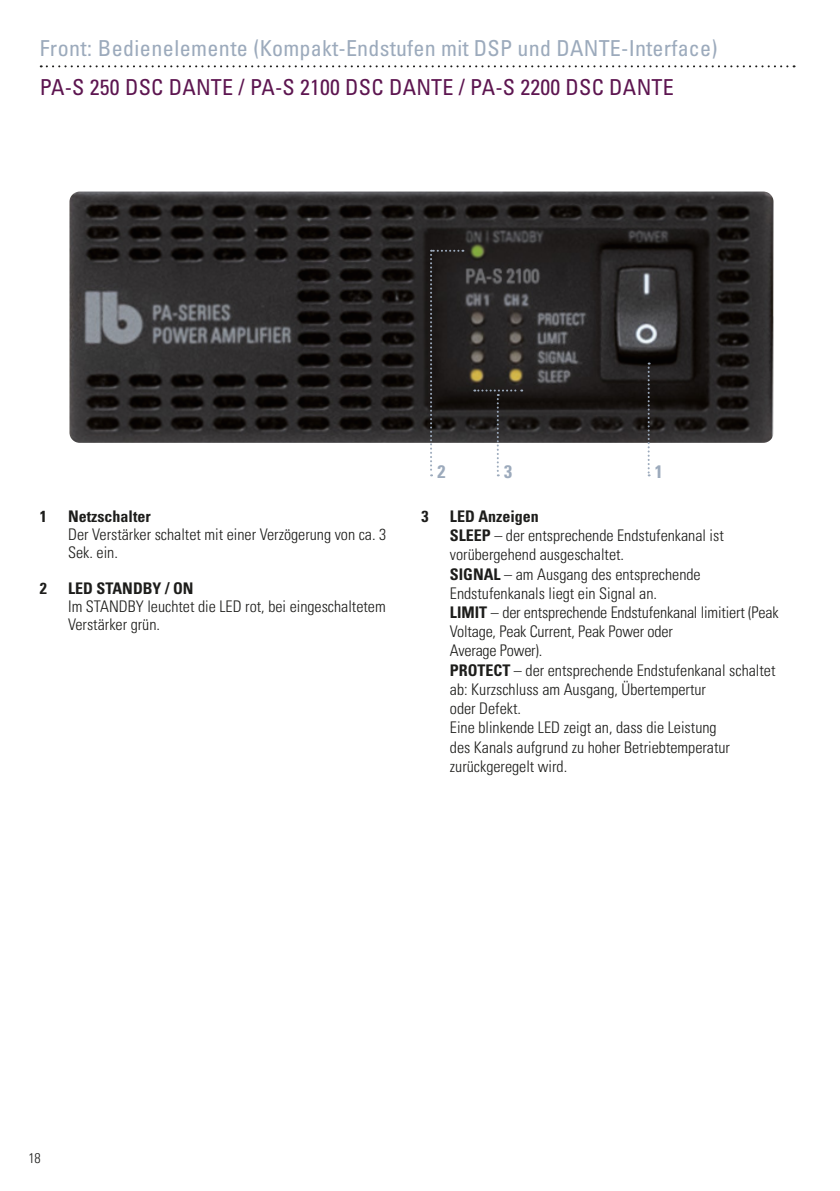
<style>
.page{position:relative;width:840px;height:1191px;background:#fff}
.page>*{position:absolute;margin:0;border:0;box-sizing:border-box;transform-origin:0 0}
.t1{font:condensed 22px "Univers LT Pro";letter-spacing:.01em;color:#9caabc}
.t2{font:condensed 22px "Univers LT Pro";letter-spacing:.01em;color:#5d1550}
.t3{font:700 condensed 18px "Univers LT Pro";color:#9caabc}
.t4{font:300 condensed 16px/19.2px "Univers LT Pro";color:#1d1d1b}
.t5{font:700 condensed 16px "Univers LT Pro";color:#1d1d1b}
.t6{font:300 condensed 14px "Univers LT Pro";color:#1d1d1b}
.s1{font-weight:700}
</style>
<div class="page">
<svg style="left:41px;top:65px;width:753px;height:2px"></svg>
<img style="left:69px;top:191px;width:704px;height:252px">
<svg style="left:647px;top:362px;width:2px;height:114px"></svg>
<svg style="left:430px;top:250px;width:33px;height:226px;background:#444141"></svg>
<svg style="left:474px;top:389px;width:48px;height:87px"></svg>
<h1 class="t1" style="left:40px;top:34px;width:679px">Front: Bedienelemente (Kompakt-Endstufen mit DSP und DANTE-Interface)</h1>
<h1 class="t2" style="left:40px;top:73px;width:635px">PA-S 250 DSC DANTE / PA-S 2100 DSC DANTE / PA-S 2200 DSC DANTE</h1>
<p class="t5" style="left:40px;top:506px;width:9px">1</p>
<p class="t5" style="left:68px;top:506px;width:84px">Netzschalter</p>
<p class="t4" style="left:68px;top:524px;width:319px;line-height:18px">Der Verstärker schaltet mit einer Verzögerung von ca. 3<br>Sek. ein.</p>
<p class="t5" style="left:40px;top:578px;width:9px">2</p>
<p class="t5" style="left:68px;top:578px;width:127px">LED STANDBY / ON</p>
<p class="t4" style="left:68px;top:596px;width:319px;line-height:18px">Im STANDBY leuchtet die LED rot, bei eingeschaltetem<br>Verstärker grün.</p>
<p class="t3" style="left:437px;top:460px;width:10px">2</p>
<p class="t3" style="left:503px;top:460px;width:10px">3</p>
<p class="t3" style="left:654px;top:460px;width:10px">1</p>
<p class="t5" style="left:421px;top:506px;width:9px">3</p>
<p class="t4" style="left:449px;top:506px;width:330px"><span class="s1">LED Anzeigen<br>SLEEP</span> – der entsprechende Endstufenkanal ist vorübergehend ausgeschaltet.<br><span class="s1">SIGNAL</span> – am Ausgang des entsprechende Endstufenkanals liegt ein Signal an.<br><span class="s1">LIMIT</span> – der entsprechende Endstufenkanal limitiert (Peak Voltage, Peak Current, Peak Power oder<br>Average Power).<br><span class="s1">PROTECT</span> – der entsprechende Endstufenkanal schaltet ab: Kurzschluss am Ausgang, Übertempertur<br>oder Defekt.<br>Eine blinkende LED zeigt an, dass die Leistung<br>des Kanals aufgrund zu hoher Betriebtemperatur zurückgeregelt wird.</p>
<p class="t6" style="left:28px;top:1148px;width:14px">18</p>
</div>
